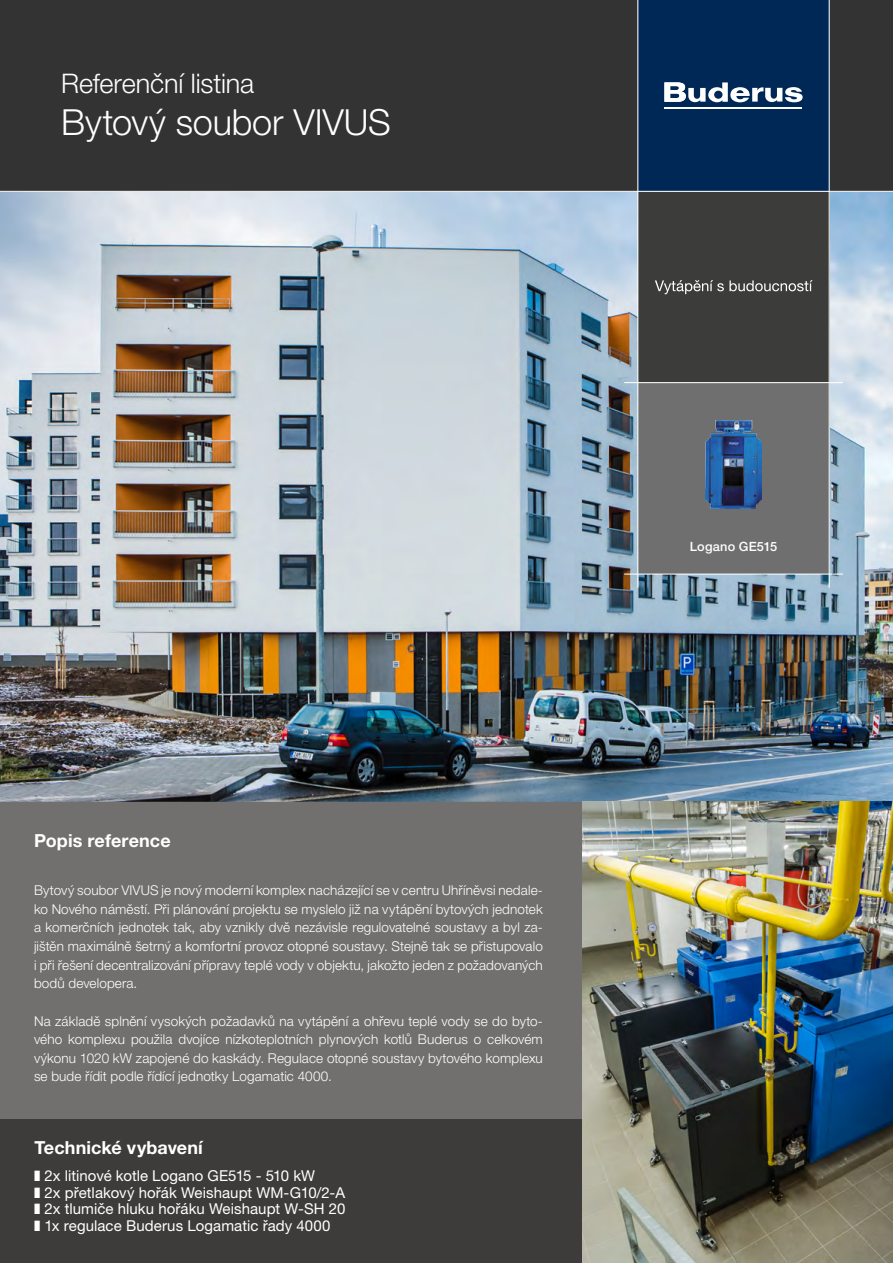
<style>
.page{position:relative;width:893px;height:1263px;background:#fff}
.page>*{position:absolute;margin:0;border:0;box-sizing:border-box;transform-origin:0 0}
.t1{font:300 36px "Helvetica Neue LT Pro";letter-spacing:-.005em;color:#fff}
.t2{font:300 27px "Helvetica Neue LT Pro";letter-spacing:-.005em;color:#fff}
.t3{font:700 18px "Helvetica Neue LT Pro";letter-spacing:.005em;color:#fff}
.t4{font:15px/16.5px "Helvetica Neue LT Pro";letter-spacing:.005em;color:#fff}
.t5{font:300 13.5px/18.6px "Helvetica Neue LT Pro";letter-spacing:.01em;color:#fff;text-align:justify}
.t6{font:500 12.75px "Helvetica Neue LT Pro";letter-spacing:.015em;color:#fff}
</style>
<div class="page">
<img style="left:0;top:192px;width:893px;height:610px">
<div style="left:638px;top:383px;width:191px;height:191px;background:#706f6f"></div>
<div style="left:0;top:0;width:893px;height:191px;background:#333"></div>
<div style="left:638px;top:0;width:191px;height:191px;background:#002856"></div>
<hr style="left:664px;top:107px;width:138px;height:2px;background:#fff">
<svg style="left:664px;top:82px;width:139px;height:20px"></svg>
<div style="left:638px;top:191px;width:191px;height:192px;background:#3c3c3b"></div>
<svg style="left:655px;top:280px;width:158px;height:14px"></svg>
<hr style="left:637px;top:0;width:1px;height:588px;background:#fff">
<hr style="left:829px;top:0;width:1px;height:588px;background:#fff">
<hr style="left:0;top:191px;width:893px;height:1px;background:#fff">
<hr style="left:624px;top:382px;width:219px;height:1px;background:#fff">
<hr style="left:624px;top:574px;width:219px;height:1px;background:#fff">
<img style="left:705px;top:421px;width:57px;height:88px">
<div style="left:0;top:802px;width:583px;height:460px;background:#71706f"></div>
<div style="left:1px;top:1119px;width:892px;height:144px;background:#3d3c3b"></div>
<img style="left:583px;top:802px;width:310px;height:461px">
<h2 class="t2" style="left:61px;top:67px;width:195px">Referenční listina</h2>
<h1 class="t1" style="left:61px;top:100px;width:331px">Bytový soubor VIVUS</h1>
<h3 class="t3" style="left:34px;top:829px;width:138px">Popis reference</h3>
<p class="t5" style="left:34px;top:881px;width:510px">Bytový soubor VIVUS je nový moderní komplex nacházející se v centru Uhříněvsi nedale&shy;ko Nového náměstí. Při plánování projektu se myslelo již na vytápění bytových jednotek a komerčních jednotek tak, aby vznikly dvě nezávisle regulovatelné soustavy a byl za&shy;jištěn maximálně šetrný a komfortní provoz otopné soustavy. Stejně tak se přistupovalo i při řešení decentralizování přípravy teplé vody v objektu, jakožto jeden z požadovaných bodů developera.</p>
<p class="t5" style="left:34px;top:1011px;width:510px">Na základě splnění vysokých požadavků na vytápění a ohřevu teplé vody se do byto&shy;vého komplexu použila dvojíce nízkoteplotních plynových kotlů Buderus o celkovém výkonu 1020 kW zapojené do kaskády. Regulace otopné soustavy bytového komplexu se bude řídit podle řídící jednotky Logamatic 4000.</p>
<h3 class="t3" style="left:34px;top:1136px;width:170px">Technické vybavení</h3>
<p class="t4" style="left:44px;top:1167px;width:303px">2x litinové kotle Logano GE515 - 510 kW<br>2x přetlakový hořák Weishaupt WM-G10/2-A 2x tlumiče hluku hořáku Weishaupt W-SH 20<br>1x regulace Buderus Logamatic řady 4000</p>
<p class="t6" style="left:690px;top:539px;width:89px">Logano GE515</p>
</div>
